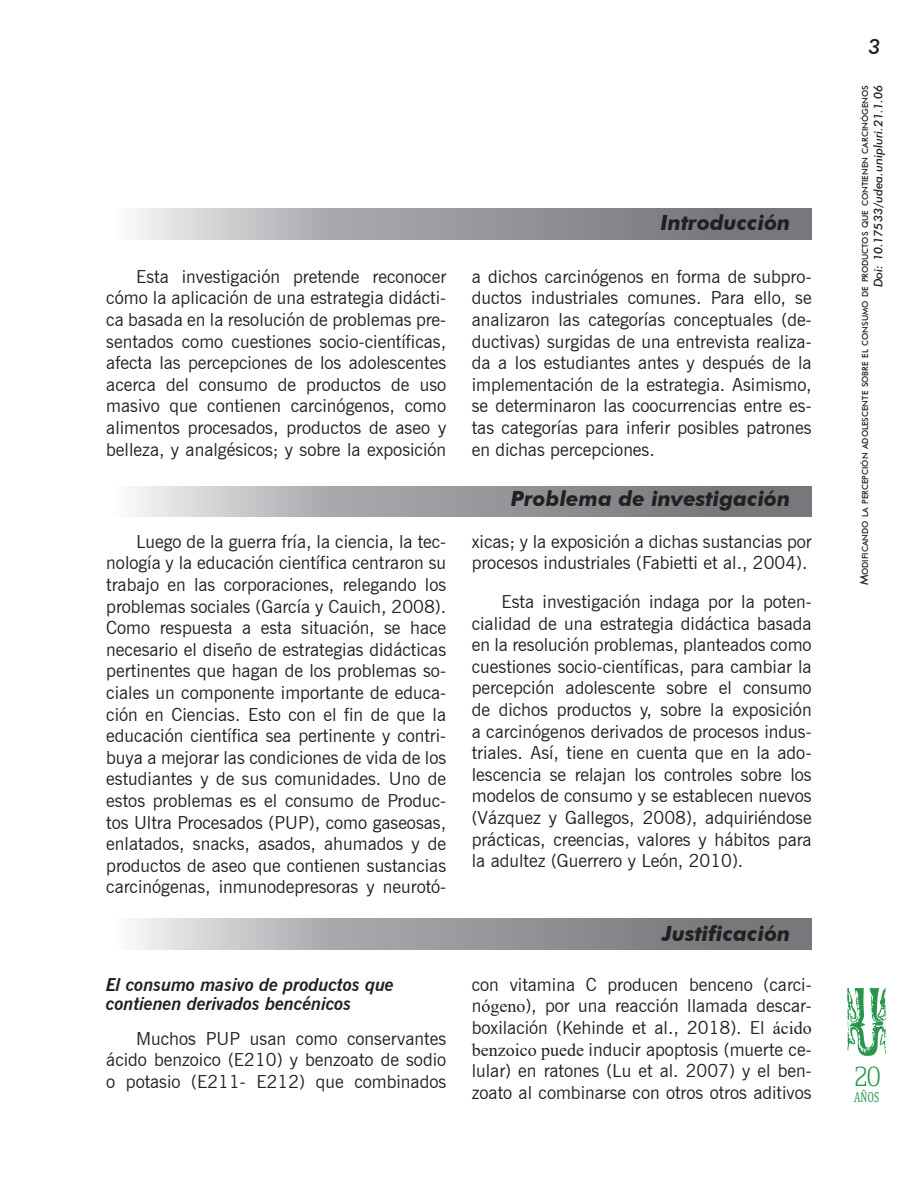
<style>
.page{position:relative;width:918px;height:1188px;background:#fff}
.page>*{position:absolute;margin:0;border:0;box-sizing:border-box;transform-origin:0 0}
.t1{font:300 31.2px "Egyptian 505 BT";color:#2a964d;scale:.85 1}
.TITULO_1{font:italic 700 21px "Futura BT";color:#231f20}
.t2{font:italic 500 21px "Futura BT";color:#231f20}
.Normal_wrd_16{font:18px/21.6px "News Gothic BT";color:#231f20;text-align:justify}
.TITULO_2{font:italic 700 18px/19.5px "News Gothic BT";color:#231f20}
.t3{font:14.7px "Cambria Math";color:#2a964d;scale:.69 1}
.t4{font:italic 500 12px "Futura BT";color:#231f20}
.t5{font:500 8.4px "Futura BT";color:#231f20}
.s1{font-family:"Times New Roman"}
.s2{font-size:12px}
</style>
<div class="page">
<svg style="left:847px;top:988px;width:39px;height:68px"></svg>
<svg style="left:134px;top:918px;width:678px;height:31px;background:#9e9fa2"></svg>
<svg style="left:134px;top:209px;width:678px;height:31px;background:#9e9fa2"></svg>
<svg style="left:134px;top:486px;width:678px;height:31px;background:#9e9fa2"></svg>
<p class="Normal_wrd_16" style="left:136px;top:266px;width:312px">Esta investigación pretende reconocer</p>
<p class="Normal_wrd_16" style="left:106px;top:287px;width:341px">cómo la aplicación de una estrategia didácti&shy;ca basada en la resolución de problemas pre&shy;sentados como cuestiones socio-científicas, afecta las percepciones de los adolescentes acerca del consumo de productos de uso masivo que contienen carcinógenos, como alimentos procesados, productos de aseo y belleza, y analgésicos; y sobre la exposición</p>
<p class="TITULO_1" style="left:660px;top:209px;width:132px">Introducción</p>
<p class="Normal_wrd_16" style="left:472px;top:266px;width:341px">a dichos carcinógenos en forma de subpro&shy;ductos industriales comunes. Para ello, se analizaron las categorías conceptuales (de&shy;ductivas) surgidas de una entrevista realiza&shy;da a los estudiantes antes y después de la implementación de la estrategia. Asimismo, se determinaron las coocurrencias entre es&shy;tas categorías para inferir posibles patrones en dichas percepciones.</p>
<p class="TITULO_1" style="left:511px;top:486px;width:281px">Problema de investigación</p>
<p class="Normal_wrd_16" style="left:106px;top:531px;width:341px;text-indent:30px">Luego de la guerra fría, la ciencia, la tec&shy;nología y la educación científica centraron su trabajo en las corporaciones, relegando los problemas sociales (García y Cauich, 2008).<br>Como respuesta a esta situación, se hace necesario el diseño de estrategias didácticas pertinentes que hagan de los problemas so&shy;ciales un componente importante de educa&shy;ción en Ciencias. Esto con el fin de que la educación científica sea pertinente y contri&shy;buya a mejorar las condiciones de vida de los estudiantes y de sus comunidades. Uno de estos problemas es el consumo de Produc&shy;tos Ultra Procesados (PUP), como gaseosas, enlatados, snacks, asados, ahumados y de productos de aseo que contienen sustancias carcinógenas, inmunodepresoras y neurotó-</p>
<p class="Normal_wrd_16" style="left:472px;top:531px;width:341px">xicas; y la exposición a dichas sustancias por procesos industriales (Fabietti et al., 2004).</p>
<p class="Normal_wrd_16" style="left:472px;top:591px;width:341px;text-indent:30px">Esta investigación indaga por la poten&shy;cialidad de una estrategia didáctica basada en la resolución problemas, planteados como cuestiones socio-científicas, para cambiar la percepción adolescente sobre el consumo de dichos productos y, sobre la exposición a carcinógenos derivados de procesos indus&shy;triales. Así, tiene en cuenta que en la ado&shy;lescencia se relajan los controles sobre los modelos de consumo y se establecen nuevos (Vázquez y Gallegos, 2008), adquiriéndose prácticas, creencias, valores y hábitos para la adultez (Guerrero y León, 2010).</p>
<p class="TITULO_2" style="left:106px;top:974px;width:289px">El consumo masivo de productos que contienen derivados bencénicos</p>
<p class="Normal_wrd_16" style="left:106px;top:1027px;width:341px;text-indent:30px">Muchos PUP usan como conservantes ácido benzoico (E210) y benzoato de sodio o potasio (E211- E212) que combinados</p>
<p class="TITULO_1" style="left:662px;top:920px;width:130px">Justificación</p>
<p class="Normal_wrd_16" style="left:472px;top:973px;width:341px">con vitamina C producen benceno (carci&shy;n<span class="s1">ógeno</span>), por una reacción llamada descar&shy;boxilación (Kehinde et al., 2018). El <span class="s1">ácido benzoico puede</span> inducir apoptosis (muerte ce&shy;lular) en ratones (Lu et al. 2007) y el ben&shy;zoato al combinarse con otros otros aditivos</p>
<p class="t2" style="left:868px;top:34px;width:14px">3</p>
<p class="t5" style="left:860px;top:585px;width:502px;rotate:-90deg"><span class="s2">M</span>odificando la percepción adolescente sobre el consumo de productos que contienen carcinógenos</p>
<p class="t4" style="left:871px;top:287px;width:204px;rotate:-90deg">Doi: 10.17533/udea.unipluri.21.1.06</p>
<h1 class="t1" style="left:854px;top:1059px;width:34px">20</h1>
<p class="t3" style="left:854px;top:1088px;width:38px">AÑOS</p>
</div>
